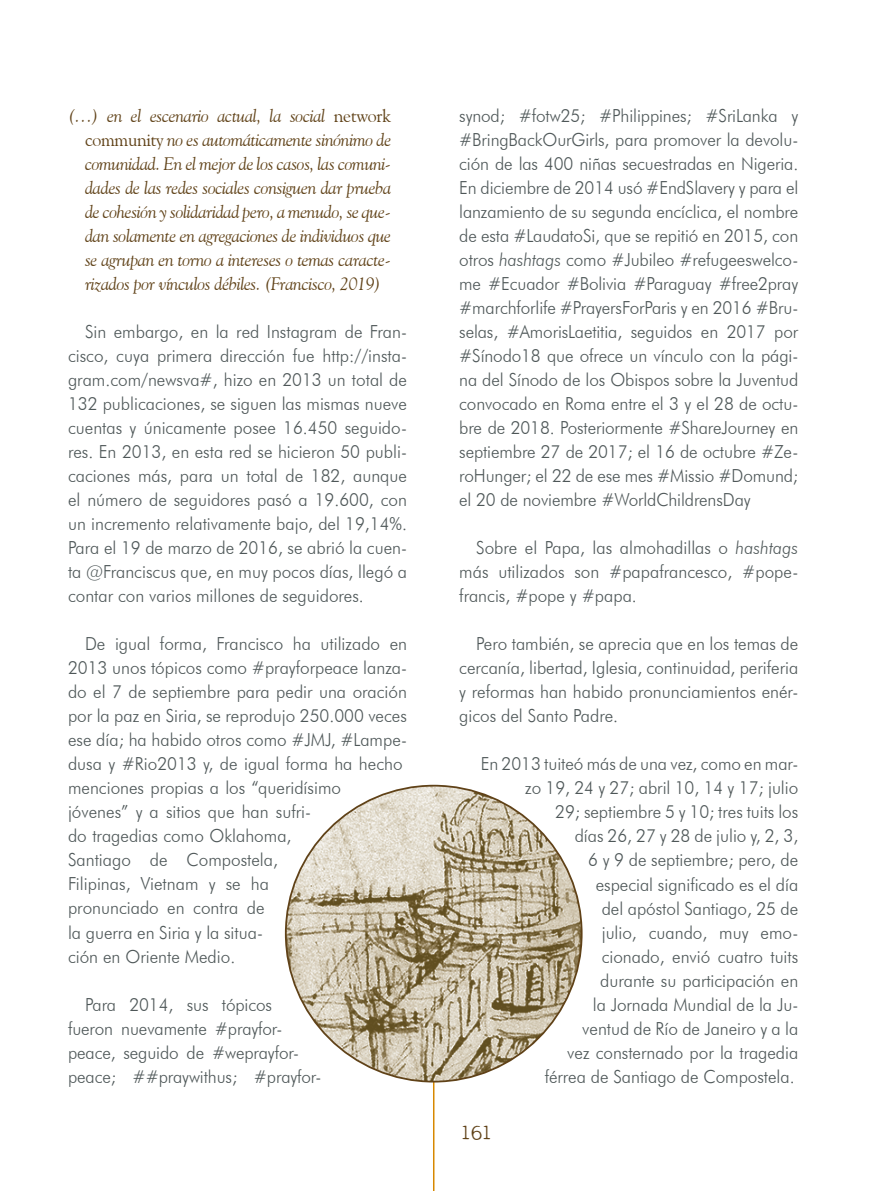
<style>
.page{position:relative;width:893px;height:1191px;background:#fff}
.page>*{position:absolute;margin:0;border:0;box-sizing:border-box;transform-origin:0 0}
.t1{font:21px "My type of font";color:#604218}
._01a_Texto_Corrido{font:300 18px/24px "Futura BT";color:#4e5758;text-align:justify;scale:.95 1}
._01c_Texto_Corrido_T{font:italic 18px/24px "Goudy Old Style BT";letter-spacing:-.02em;color:#604218;text-align:justify}
.s1{font-style:normal}
.s2{font-style:italic}
</style>
<div class="page">
<hr style="left:433px;top:999px;width:1px;height:192px;background:#d78800">
<img style="left:286px;top:785px;width:296px;height:296px;border-radius:148px">
<p class="_01c_Texto_Corrido_T" style="left:85px;top:104px;width:308px;text-indent:-17px">(…) en el escenario actual, la social <span class="s1">network community</span> no es automáticamente sinónimo de comunidad. En el mejor de los casos, las comuni&shy;dades de las redes sociales consiguen dar prueba de cohesión y solidaridad pero, a menudo, se que&shy;dan solamente en agregaciones de individuos que se agrupan en torno a intereses o temas caracte&shy;rizados por vínculos débiles. (Francisco, 2019)</p>
<p class="_01a_Texto_Corrido" style="left:68px;top:320px;width:358px;text-indent:17px">Sin embargo, en la red Instagram de Fran&shy;cisco, cuya primera dirección fue http://insta&shy;gram.com/newsva#, hizo en 2013 un total de 132 publicaciones, se siguen las mismas nueve cuentas y únicamente posee 16.450 seguido&shy;res. En 2013, en esta red se hicieron 50 publi&shy;caciones más, para un total de 182, aunque el número de seguidores pasó a 19.600, con un incremento relativamente bajo, del 19,14%.<br>Para el 19 de marzo de 2016, se abrió la cuen&shy;ta @Franciscus que, en muy pocos días, llegó a contar con varios millones de seguidores.</p>
<p class="_01a_Texto_Corrido" style="left:68px;top:632px;width:358px;text-align:left;text-indent:17px">De igual forma, Francisco ha utilizado en 2013 unos tópicos como #prayforpeace lanza&shy;do el 7 de septiembre para pedir una oración por la paz en Siria, se reprodujo 250.000 veces ese día; ha habido otros como #JMJ, #Lampe&shy;dusa y #Rio2013 y, de igual forma ha hecho menciones propias a los “queridísimo<br>jóvenes” y a sitios que han sufri-<br>do tragedias como Oklahoma,<br>Santiago de Compostela,<br>Filipinas, Vietnam y se ha<br>pronunciado en contra de<br>la guerra en Siria y la situa-<br>ción en Oriente Medio.</p>
<p class="_01a_Texto_Corrido" style="left:68px;top:992px;width:268px;text-align:left;text-indent:17px">Para 2014, sus tópicos fueron nuevamente #prayfor&shy;peace, seguido de #weprayfor&shy;peace; ##praywithus; #prayfor-</p>
<p class="_01a_Texto_Corrido" style="left:459px;top:104px;width:358px">synod; #fotw25; #Philippines; #SriLanka y #BringBackOurGirls, para promover la devolu&shy;ción de las 400 niñas secuestradas en Nigeria.<br>En diciembre de 2014 usó #EndSlavery y para el lanzamiento de su segunda encíclica, el nombre de esta #LaudatoSi, que se repitió en 2015, con otros <span class="s2">hashtags</span> como #Jubileo #refugeeswelco&shy;me #Ecuador #Bolivia #Paraguay #free2pray #marchforlife #PrayersForParis y en 2016 #Bru&shy;selas, #AmorisLaetitia, seguidos en 2017 por #Sínodo18 que ofrece un vínculo con la pági&shy;na del Sínodo de los Obispos sobre la Juventud convocado en Roma entre el 3 y el 28 de octu&shy;bre de 2018. Posteriormente #ShareJourney en septiembre 27 de 2017; el 16 de octubre #Ze&shy;roHunger; el 22 de ese mes #Missio #Domund; el 20 de noviembre #WorldChildrensDay</p>
<p class="_01a_Texto_Corrido" style="left:459px;top:536px;width:358px;text-indent:17px">Sobre el Papa, las almohadillas o <span class="s2">hashtags </span>más utilizados son #papafrancesco, #pope&shy;francis, #pope y #papa.</p>
<p class="_01a_Texto_Corrido" style="left:459px;top:632px;width:358px;text-indent:17px">Pero también, se aprecia que en los temas de cercanía, libertad, Iglesia, continuidad, periferia y reformas han habido pronunciamientos enér&shy;gicos del Santo Padre.</p>
<p class="_01a_Texto_Corrido" style="left:481px;top:752px;width:336px;text-align:right">En 2013 tuiteó más de una vez, como en mar&shy;zo 19, 24 y 27; abril 10, 14 y 17; julio<br>29; septiembre 5 y 10; tres tuits los<br>días 26, 27 y 28 de julio y, 2, 3,<br>6 y 9 de septiembre; pero, de<br>especial significado es el día<br>del apóstol Santiago, 25 de<br>julio, cuando, muy emo-<br>cionado, envió cuatro tuits<br>durante su participación en<br>la Jornada Mundial de la Ju-<br>ventud de Río de Janeiro y a la<br>vez consternado por la tragedia<br>férrea de Santiago de Compostela.</p>
<p class="t1" style="left:461px;top:1119px;width:32px">161</p>
</div>
